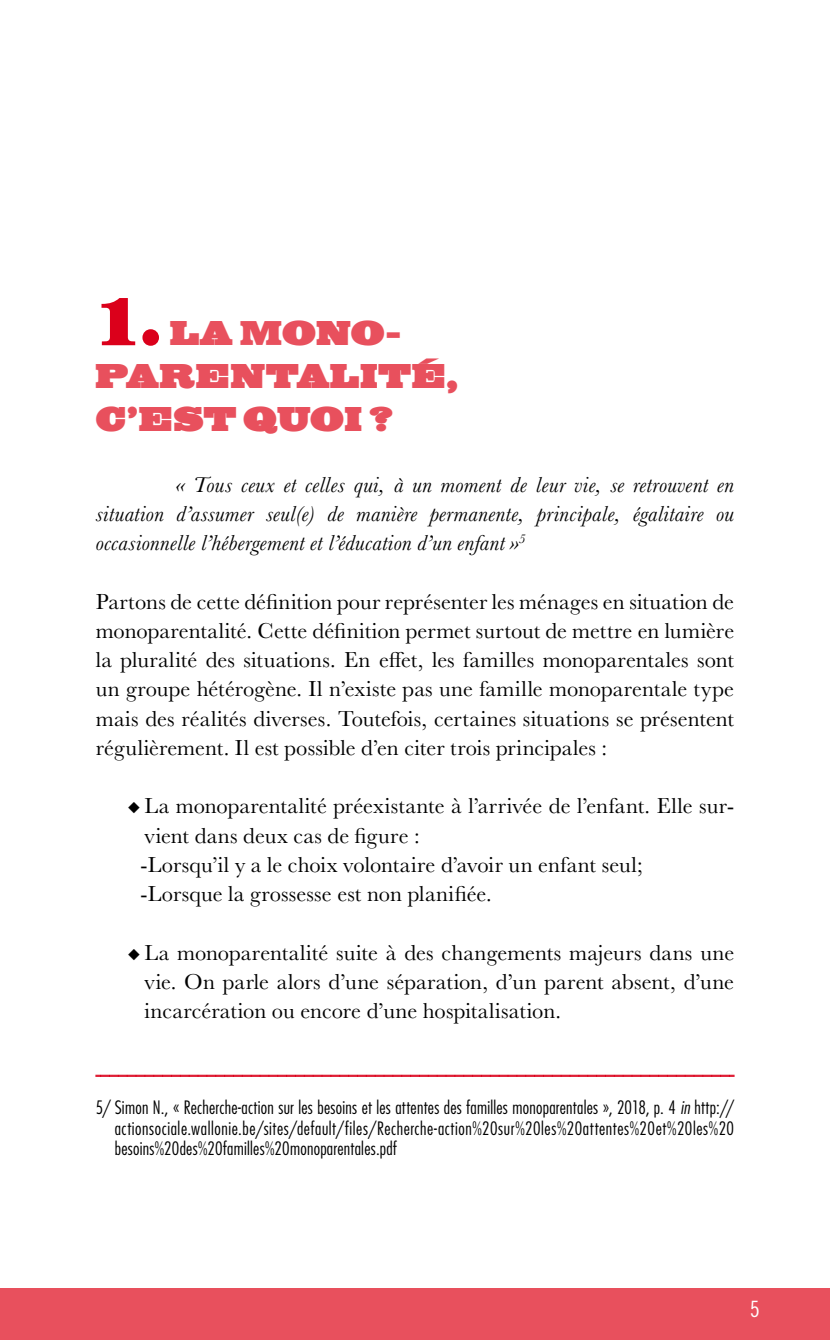
<style>
.page{position:relative;width:830px;height:1340px;background:#fff}
.page>*{position:absolute;margin:0;border:0;box-sizing:border-box;transform-origin:0 0}
.t1{font:33.75px/42.8px "Big Mummy";letter-spacing:-.01em;color:#e8505d}
.t2{font:22.5px/29.2px "Baskerville";letter-spacing:.005em;color:#000;text-align:justify}
.t3{font:italic 22.5px/29.2px "Baskerville";letter-spacing:.01em;color:#000;text-align:justify}
.t4{font:22.5px "Trade Gothic Cond Eighteen";color:#fff}
.t5{font:300 condensed 18px/20.2px "Futura";letter-spacing:.015em;color:#000;text-align:justify}
.s1{font-family:"Century IT Cby BT";font-weight:900;font-size:67.5px;color:#db001b}
.s2{font-style:italic}
</style>
<div class="page">
<div style="left:0;top:1288px;width:829px;height:51px;background:#e8505d"></div>
<svg style="left:95px;top:1074px;width:639px;height:3px;background:#e65566"></svg>
<h1 class="t1" style="left:96px;top:314px;width:364px"><span class="s1">1.</span> LA MONO-<br>PARENTALITÉ,<br>C’EST QUOI ?</h1>
<p class="t3" style="left:96px;top:469px;width:639px;text-indent:81px">« Tous ceux et celles qui, à un moment de leur vie, se retrouvent en situation d’assumer seul(e) de manière permanente, principale, égalitaire ou occasionnelle l’hébergement et l’éducation d’un enfant »<sup>5</sup></p>
<p class="t2" style="left:96px;top:587px;width:639px">Partons de cette définition pour représenter les ménages en situation de monoparentalité. Cette définition permet surtout de mettre en lumière la pluralité des situations. En effet, les familles monoparentales sont un groupe hétérogène. Il n’existe pas une famille monoparentale type mais des réalités diverses. Toutefois, certaines situations se présentent régulièrement. Il est possible d’en citer trois principales :</p>
<p class="t2" style="left:140px;top:791px;width:595px;text-align:left;text-indent:-13px">◆ La monoparentalité préexistante à l’arrivée de l’enfant. Elle sur&shy;vient dans deux cas de figure :<br>-Lorsqu’il y a le choix volontaire d’avoir un enfant seul;<br>-Lorsque la grossesse est non planifiée.</p>
<p class="t2" style="left:144px;top:938px;width:591px;text-indent:-17px">◆ La monoparentalité suite à des changements majeurs dans une vie. On parle alors d’une séparation, d’un parent absent, d’une incarcération ou encore d’une hospitalisation.</p>
<p class="t5" style="left:115px;top:1097px;width:620px;text-indent:-19px">5/ Simon N., « Recherche-action sur les besoins et les attentes des familles monoparentales », 2018, p. 4 <span class="s2">in</span> http:// actionsociale.wallonie.be/sites/default/files/Recherche-action%20sur%20les%20attentes%20et%20les%20 besoins%20des%20familles%20monoparentales.pdf</p>
<p class="t4" style="left:749px;top:1295px;width:11px">5</p>
</div>
